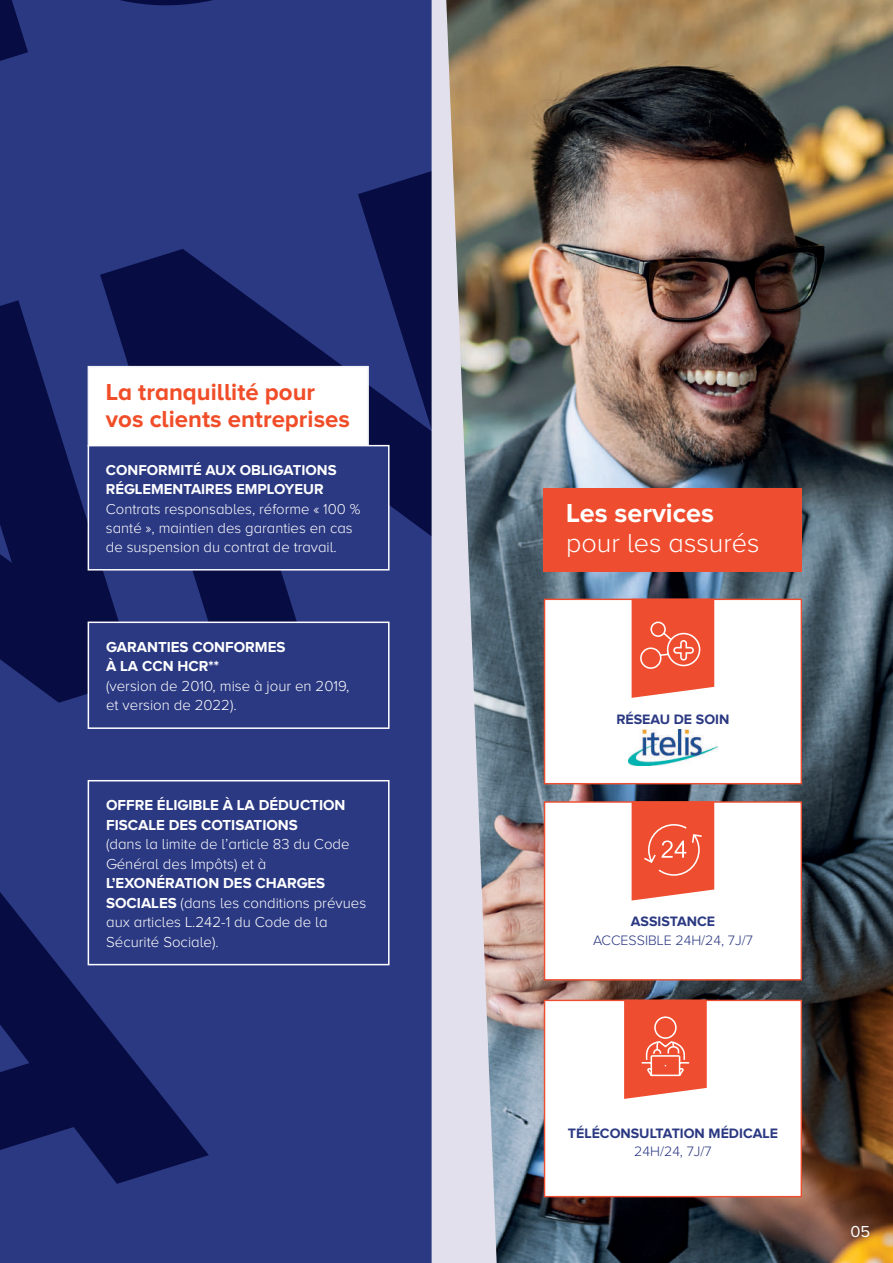
<style>
.page{position:relative;width:893px;height:1263px;background:#fff}
.page>*{position:absolute;margin:0;border:0;box-sizing:border-box;transform-origin:0 0}
.t1{font:300 27px "Proxima Nova A";color:#fff}
.t2{font:700 27px "Proxima Nova A";color:#fff}
.t3{font:700 24px/27px "Proxima Nova A";color:#f04d28}
.t4{font:16.5px "Proxima Nova";color:#fff}
.t5{font:300 15px/19.5px "Proxima Nova A";color:#fff}
.t6{font:700 15px/19.5px "Proxima Nova A";color:#fff}
.t7{font:300 14.85px/19.4px "Proxima Nova A";color:#fff}
.t8{font:700 14.85px/19.4px "Proxima Nova A";color:#fff}
.t9{font:700 14.1px "Proxima Nova A";color:#2b3982}
.t10{font:300 14.1px "Proxima Nova A";color:#2b3982}
.s1{font-weight:700}
</style>
<div class="page">
<div style="left:0;top:0;width:432px;height:1263px;background:#2b3982"></div>
<div style="left:0;top:0;width:406px;height:127px;background:#2b3982"></div>
<svg style="left:0;top:300px;width:137px;height:484px;background:#151e5c"></svg>
<svg style="left:100px;top:169px;width:332px;height:484px;background:#1d2769"></svg>
<svg style="left:0;top:822px;width:209px;height:441px;background:#1d286a"></svg>
<div style="left:88px;top:366px;width:281px;height:80px;background:#fff;border:2px solid #eff1f6"></div>
<img style="left:497px;top:0;width:396px;height:1263px">
<svg style="left:432px;top:0;width:65px;height:1263px;background:#bebdc0"></svg>
<div style="left:87px;top:621px;width:303px;height:109px;background:#2b3982"></div>
<div style="left:87px;top:779px;width:303px;height:187px;background:#2b3982"></div>
<div style="left:87px;top:444px;width:303px;height:127px;background:#2b3982"></div>
<div style="left:544px;top:489px;width:258px;height:83px;background:#ef4d2f"></div>
<svg style="left:543px;top:801px;width:260px;height:180px"></svg>
<svg style="left:632px;top:801px;width:82px;height:99px;background:#f05e43"></svg>
<svg style="left:543px;top:598px;width:260px;height:187px"></svg>
<svg style="left:632px;top:599px;width:82px;height:99px;background:#f06046"></svg>
<img style="left:628px;top:730px;width:89px;height:35px">
<svg style="left:543px;top:999px;width:260px;height:199px"></svg>
<svg style="left:624px;top:1000px;width:83px;height:99px;background:#f06147"></svg>
<h2 class="t3" style="left:106px;top:378px;width:245px">La tranquillité pour vos clients entreprises</h2>
<p class="t8" style="left:106px;top:460px;width:232px">CONFORMITÉ AUX OBLIGATIONS<br>RÉGLEMENTAIRES EMPLOYEUR</p>
<p class="t7" style="left:106px;top:499px;width:256px">Contrats responsables, réforme « 100 % santé », maintien des garanties en cas de suspension du contrat de travail.</p>
<h1 class="t2" style="left:566px;top:497px;width:149px">Les services</h1>
<h1 class="t1" style="left:566px;top:528px;width:195px">pour les assurés</h1>
<p class="t6" style="left:106px;top:637px;width:181px">GARANTIES CONFORMES<br>À LA CCN HCR**</p>
<p class="t5" style="left:106px;top:676px;width:245px">(version de 2010, mise à jour en 2019, et version de 2022).</p>
<p class="t6" style="left:106px;top:795px;width:241px">OFFRE ÉLIGIBLE À LA DÉDUCTION<br>FISCALE DES COTISATIONS</p>
<p class="t5" style="left:106px;top:834px;width:245px">(dans la limite de l’article 83 du Code<br>Général des Impôts) et à</p>
<p class="t5" style="left:106px;top:873px;width:262px"><span class="s1">L’EXONÉRATION DES CHARGES<br>SOCIALES</span> (dans les conditions prévues aux articles L.242-1 du Code de la<br>Sécurité Sociale).</p>
<p class="t9" style="left:616px;top:711px;width:114px">RÉSEAU DE SOIN</p>
<p class="t9" style="left:631px;top:913px;width:86px">ASSISTANCE</p>
<p class="t10" style="left:593px;top:932px;width:161px">ACCESSIBLE 24H/24, 7J/7</p>
<p class="t9" style="left:568px;top:1125px;width:212px">TÉLÉCONSULTATION MÉDICALE</p>
<p class="t10" style="left:634px;top:1144px;width:79px">24H/24, 7J/7</p>
<p class="t4" style="left:850px;top:1219px;width:21px">05</p>
</div>
